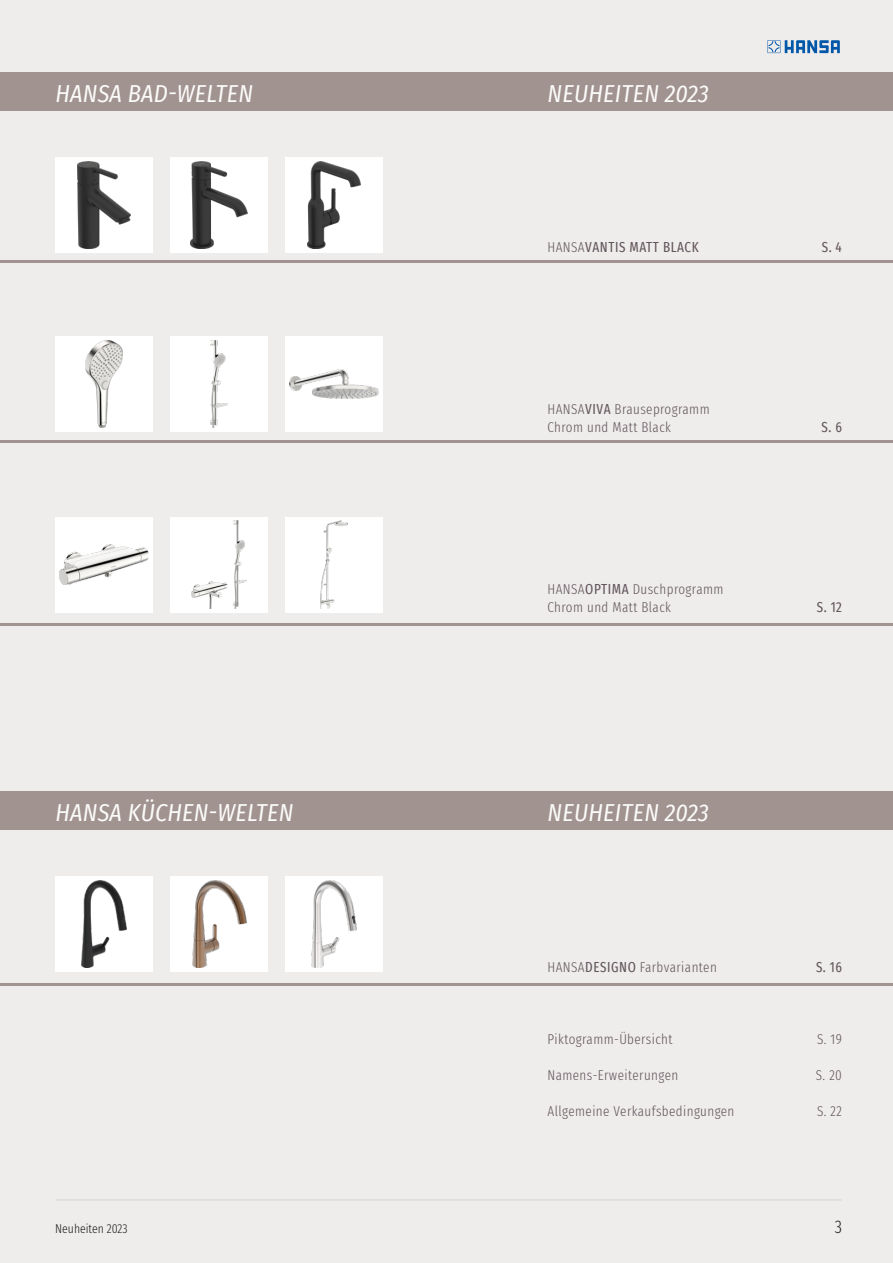
<style>
.page{position:relative;width:893px;height:1263px;background:#efedec}
.page>*{position:absolute;margin:0;border:0;box-sizing:border-box;transform-origin:0 0}
._16_23_pt_Sans_Cond{font:italic 24px "Fira Sans Condensed";letter-spacing:.01em;color:#fbfbfa}
.t1{font:300 18px "Fira Sans Compressed";color:#231f20}
._9_5_12_pt_Sans_Ex_C{font:300 extra-condensed 14.25px/18px "Fira Sans";letter-spacing:.03em;color:#63565d}
._9_5_12_pt_Sans_Ex_C-2{font:extra-condensed 14.25px "Fira Sans";letter-spacing:.04em;color:#63565d}
.t2{font:300 12.75px "Fira Sans Compressed";color:#231f20}
.s1{font-weight:300}
.s2{font-weight:400}
</style>
<div class="page">
<div style="left:285px;top:157px;width:98px;height:96px;background:#fff"></div>
<img style="left:307px;top:162px;width:54px;height:87px">
<div style="left:170px;top:157px;width:98px;height:96px;background:#fff"></div>
<div style="left:285px;top:336px;width:98px;height:96px;background:#fff"></div>
<div style="left:285px;top:517px;width:98px;height:95px;background:#fff"></div>
<div style="left:285px;top:876px;width:98px;height:96px;background:#fff"></div>
<img style="left:191px;top:162px;width:56px;height:87px">
<img style="left:289px;top:369px;width:90px;height:29px">
<img style="left:320px;top:521px;width:28px;height:87px">
<img style="left:312px;top:881px;width:44px;height:87px">
<div style="left:55px;top:157px;width:98px;height:96px;background:#fff"></div>
<div style="left:170px;top:336px;width:98px;height:96px;background:#fff"></div>
<div style="left:170px;top:517px;width:98px;height:95px;background:#fff"></div>
<div style="left:170px;top:876px;width:98px;height:96px;background:#fff"></div>
<img style="left:78px;top:162px;width:53px;height:87px">
<img style="left:210px;top:340px;width:18px;height:87px">
<img style="left:191px;top:521px;width:56px;height:87px">
<img style="left:192px;top:881px;width:54px;height:87px">
<div style="left:55px;top:336px;width:98px;height:96px;background:#fff"></div>
<div style="left:55px;top:517px;width:98px;height:95px;background:#fff"></div>
<div style="left:55px;top:876px;width:98px;height:96px;background:#fff"></div>
<img style="left:86px;top:340px;width:37px;height:87px">
<img style="left:60px;top:545px;width:89px;height:39px">
<img style="left:82px;top:881px;width:45px;height:87px">
<hr style="left:55px;top:1199px;width:787px;height:2px;background:#dcdddf">
<svg style="left:767px;top:40px;width:73px;height:13px"></svg>
<div style="left:0;top:72px;width:893px;height:39px;background:#a19390"></div>
<div style="left:0;top:791px;width:893px;height:39px;background:#a19390"></div>
<hr style="left:0;top:260px;width:893px;height:2px;background:#a19390">
<hr style="left:0;top:440px;width:893px;height:2px;background:#a19390">
<hr style="left:0;top:623px;width:893px;height:2px;background:#a19390">
<hr style="left:0;top:983px;width:893px;height:3px;background:#a19390">
<p class="_16_23_pt_Sans_Cond" style="left:55px;top:76px;width:199px">-HANSA BAD-WELTEN</p>
<p class="_16_23_pt_Sans_Cond" style="left:55px;top:795px;width:240px">-HANSA KÜCHEN-WELTEN</p>
<p class="_16_23_pt_Sans_Cond" style="left:548px;top:76px;width:163px">NEUHEITEN 2023</p>
<p class="_9_5_12_pt_Sans_Ex_C-2" style="left:547px;top:236px;width:153px"><span class="s1">HANSA</span>VANTIS MATT BLACK</p>
<p class="_9_5_12_pt_Sans_Ex_C-2" style="left:822px;top:236px;width:22px">S. 4</p>
<p class="_9_5_12_pt_Sans_Ex_C" style="left:547px;top:400px;width:164px">HANSA<span class="s2">VIVA</span> Brauseprogramm<br>Chrom und Matt Black</p>
<p class="_9_5_12_pt_Sans_Ex_C" style="left:547px;top:580px;width:177px">HANSA<span class="s2">OPTIMA</span> Duschprogramm<br>Chrom und Matt Black</p>
<p class="_16_23_pt_Sans_Cond" style="left:548px;top:795px;width:163px">NEUHEITEN 2023</p>
<p class="_9_5_12_pt_Sans_Ex_C-2" style="left:822px;top:416px;width:22px">S. 6</p>
<p class="_9_5_12_pt_Sans_Ex_C-2" style="left:817px;top:596px;width:27px">S. 12</p>
<p class="_9_5_12_pt_Sans_Ex_C" style="left:547px;top:958px;width:171px">HANSA<span class="s2">DESIGNO</span> Farbvarianten</p>
<p class="_9_5_12_pt_Sans_Ex_C-2" style="left:816px;top:956px;width:27px">S. 16</p>
<p class="_9_5_12_pt_Sans_Ex_C" style="left:547px;top:1030px;width:127px">Piktogramm-Übersicht</p>
<p class="_9_5_12_pt_Sans_Ex_C" style="left:817px;top:1030px;width:26px">S. 19</p>
<p class="_9_5_12_pt_Sans_Ex_C" style="left:547px;top:1066px;width:132px">Namens-Erweiterungen</p>
<p class="_9_5_12_pt_Sans_Ex_C" style="left:816px;top:1066px;width:28px">S. 20</p>
<p class="_9_5_12_pt_Sans_Ex_C" style="left:547px;top:1102px;width:188px">Allgemeine Verkaufsbedingungen</p>
<p class="_9_5_12_pt_Sans_Ex_C" style="left:817px;top:1102px;width:26px">S. 22</p>
<p class="t2" style="left:55px;top:1220px;width:74px">Neuheiten 2023</p>
<p class="t1" style="left:835px;top:1214px;width:9px">3</p>
</div>
